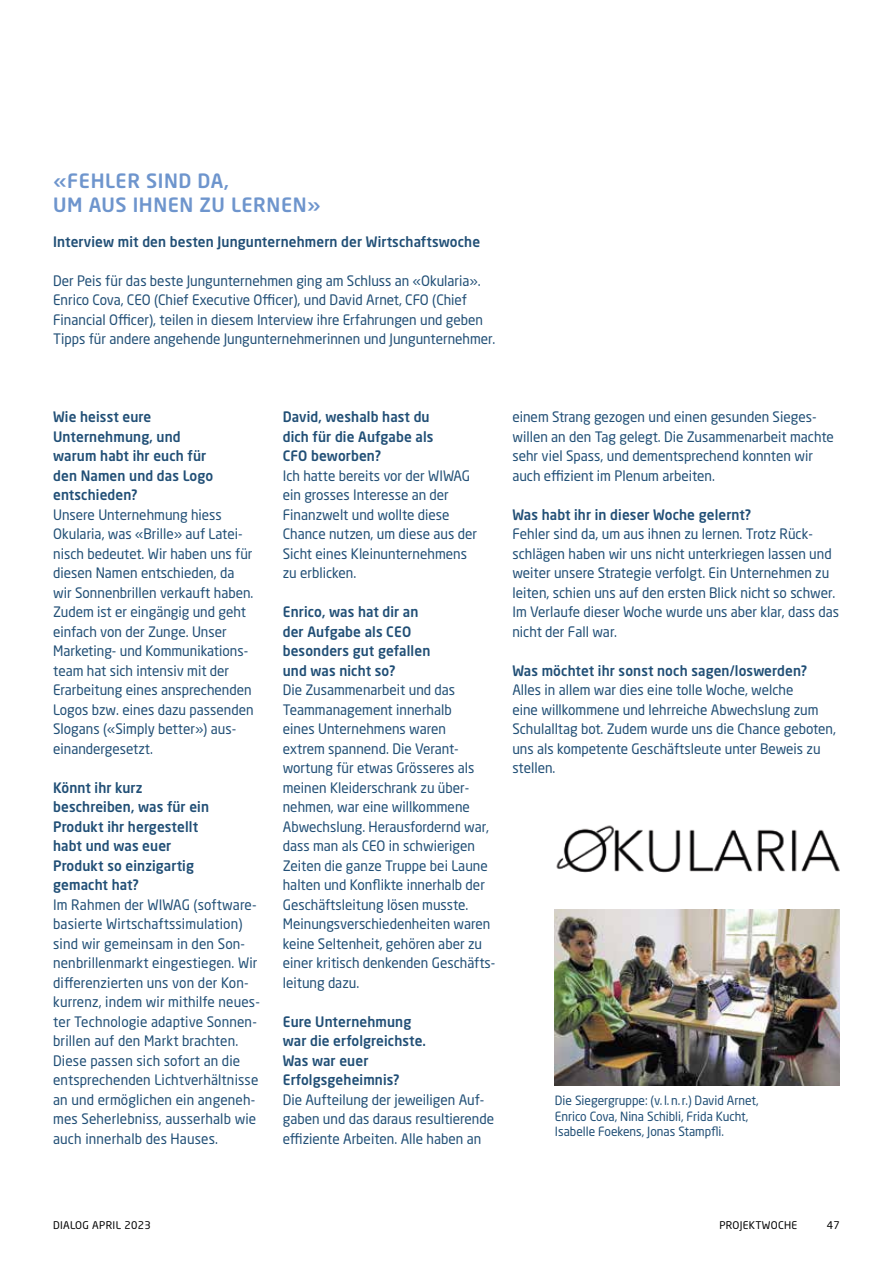
<style>
.page{position:relative;width:893px;height:1263px;background:#fff}
.page>*{position:absolute;margin:0;border:0;box-sizing:border-box;transform-origin:0 0}
.t1{font:500 19.5px/24px "Neo Sans Pro";letter-spacing:.03em;color:#6e95cd}
.t2{font:14.25px/19.5px "Neo Sans Pro";color:#214f76;scale:.95 1}
.t3{font:500 14.25px/19.5px "Neo Sans Pro";letter-spacing:.01em;color:#214f76;scale:.95 1}
.t4{font:12.6px/15.8px "Neo Sans Pro";color:#214f76;scale:.95 1}
.t5{font:10.5px "Neo Sans Pro";letter-spacing:.03em;color:#000}
</style>
<div class="page">
<img style="left:555px;top:910px;width:285px;height:175px">
<img style="left:556px;top:825px;width:284px;height:48px">
<h1 class="t1" style="left:53px;top:169px;width:269px">«FEHLER SIND DA,<br>UM AUS IHNEN ZU LERNEN»</h1>
<p class="t3" style="left:53px;top:231px;width:451px">Interview mit den besten Jungunternehmern der Wirtschaftswoche</p>
<p class="t2" style="left:53px;top:271px;width:467px">Der Peis für das beste Jungunternehmen ging am Schluss an «Okularia».<br>Enrico Cova, CEO (Chief Executive Officer), und David Arnet, CFO (Chief Financial Officer), teilen in diesem Interview ihre Erfahrungen und geben Tipps für andere angehende Jungunternehmerinnen und Jungunternehmer.</p>
<p class="t3" style="left:53px;top:407px;width:170px">Wie heisst eure<br>Unternehmung, und warum habt ihr euch für den Namen und das Logo entschieden?</p>
<p class="t2" style="left:53px;top:505px;width:213px">Unsere Unternehmung hiess<br>Okularia, was «Brille» auf Latei&shy;nisch bedeutet. Wir haben uns für diesen Namen entschieden, da wir Sonnenbrillen verkauft haben.<br>Zudem ist er eingängig und geht einfach von der Zunge. Unser<br>Marketing- und Kommunikations&shy;team hat sich intensiv mit der<br>Erarbeitung eines ansprechenden<br>Logos bzw. eines dazu passenden<br>Slogans («Simply better») aus&shy;einandergesetzt.</p>
<p class="t3" style="left:53px;top:777px;width:166px">Könnt ihr kurz beschreiben, was für ein<br>Produkt ihr hergestellt habt und was euer<br>Produkt so einzigartig gemacht hat?</p>
<p class="t2" style="left:53px;top:895px;width:219px">Im Rahmen der WIWAG (software&shy;basierte Wirtschaftssimulation) sind wir gemeinsam in den Son&shy;nenbrillenmarkt eingestiegen. Wir differenzierten uns von der Kon&shy;kurrenz, indem wir mithilfe neues&shy;ter Technologie adaptive Sonnen&shy;brillen auf den Markt brachten.<br>Diese passen sich sofort an die entsprechenden Lichtverhältnisse an und ermöglichen ein angeneh&shy;mes Seherlebniss, ausserhalb wie auch innerhalb des Hauses.</p>
<p class="t3" style="left:283px;top:407px;width:160px">David, weshalb hast du dich für die Aufgabe als<br>CFO beworben?</p>
<p class="t2" style="left:283px;top:466px;width:206px">Ich hatte bereits vor der WIWAG ein grosses Interesse an der<br>Finanzwelt und wollte diese<br>Chance nutzen, um diese aus der<br>Sicht eines Kleinunternehmens zu erblicken.</p>
<p class="t3" style="left:283px;top:602px;width:157px">Enrico, was hat dir an der Aufgabe als CEO besonders gut gefallen und was nicht so?</p>
<p class="t2" style="left:283px;top:680px;width:224px">Die Zusammenarbeit und das<br>Teammanagement innerhalb<br>eines Unternehmens waren<br>extrem spannend. Die Verant&shy;wortung für etwas Grösseres als meinen Kleiderschrank zu über&shy;nehmen, war eine willkommene<br>Abwechslung. Herausfordernd war, dass man als CEO in schwierigen<br>Zeiten die ganze Truppe bei Laune halten und Konflikte innerhalb der<br>Geschäftsleitung lösen musste.<br>Meinungsverschiedenheiten waren keine Seltenheit, gehören aber zu einer kritisch denkenden Geschäfts&shy;leitung dazu.</p>
<p class="t3" style="left:283px;top:1011px;width:152px">Eure Unternehmung war die erfolgreichste.<br>Was war euer<br>Erfolgsgeheimnis?</p>
<p class="t2" style="left:283px;top:1090px;width:224px">Die Aufteilung der jeweiligen Auf&shy;gaben und das daraus resultierende effiziente Arbeiten. Alle haben an</p>
<p class="t2" style="left:512px;top:407px;width:340px">einem Strang gezogen und einen gesunden Sieges&shy;willen an den Tag gelegt. Die Zusammenarbeit machte sehr viel Spass, und dementsprechend konnten wir auch effizient im Plenum arbeiten.</p>
<p class="t3" style="left:512px;top:504px;width:253px">Was habt ihr in dieser Woche gelernt?</p>
<p class="t2" style="left:512px;top:524px;width:345px">Fehler sind da, um aus ihnen zu lernen. Trotz Rück&shy;schlägen haben wir uns nicht unterkriegen lassen und weiter unsere Strategie verfolgt. Ein Unternehmen zu leiten, schien uns auf den ersten Blick nicht so schwer.<br>Im Verlaufe dieser Woche wurde uns aber klar, dass das nicht der Fall war.</p>
<p class="t3" style="left:512px;top:660px;width:312px">Was möchtet ihr sonst noch sagen/loswerden?</p>
<p class="t2" style="left:512px;top:680px;width:342px">Alles in allem war dies eine tolle Woche, welche<br>eine willkommene und lehrreiche Abwechslung zum Schulalltag bot. Zudem wurde uns die Chance geboten, uns als kompetente Geschäftsleute unter Beweis zu stellen.</p>
<p class="t4" style="left:555px;top:1092px;width:216px">Die Siegergruppe: (v. l.n.r.) David Arnet,<br>Enrico Cova, Nina Schibli, Frida Kucht,<br>Isabelle Foekens, Jonas Stampfli.</p>
<p class="t5" style="left:53px;top:1219px;width:99px">DIALOG APRIL 2023</p>
<p class="t5" style="left:719px;top:1219px;width:79px">PROJEKTWOCHE</p>
<p class="t5" style="left:827px;top:1219px;width:15px">47</p>
</div>
